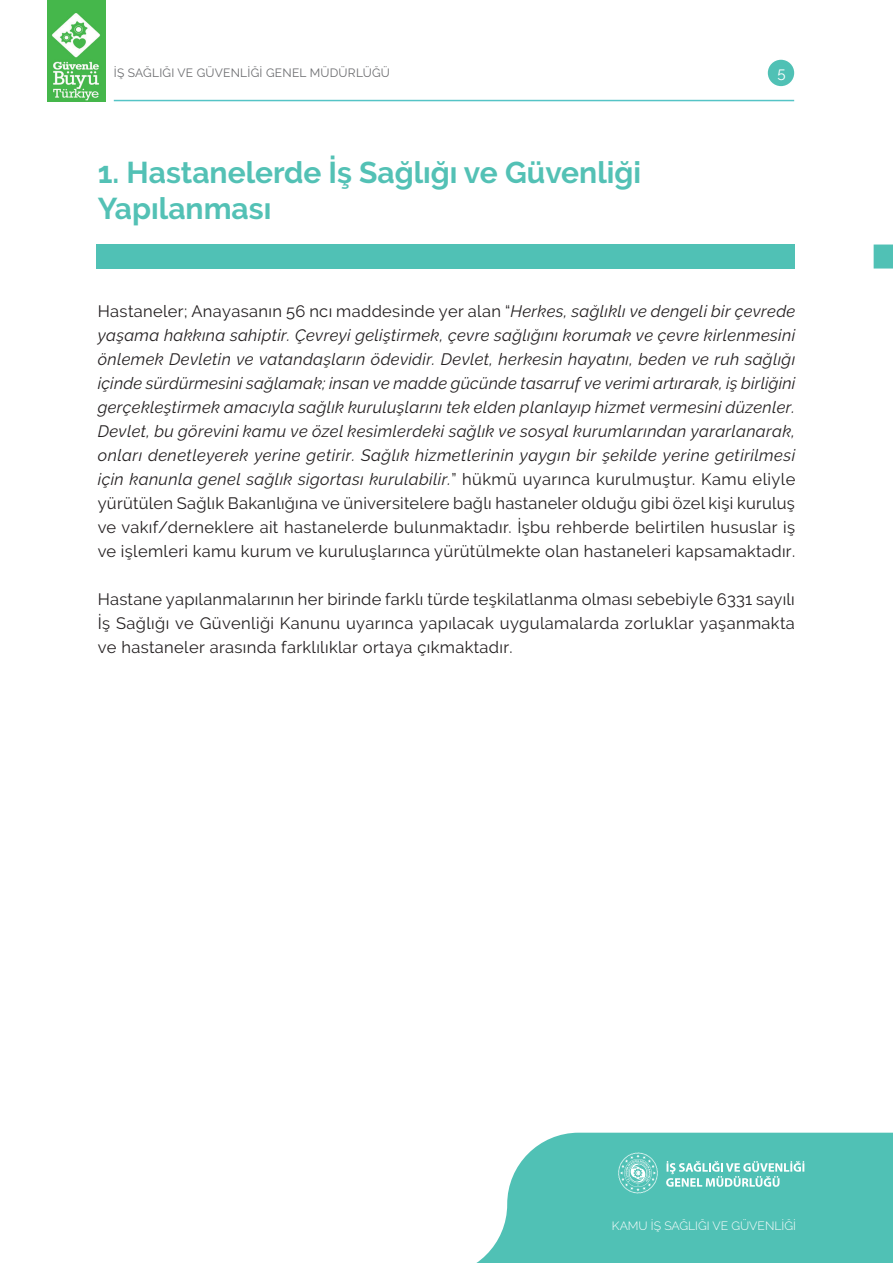
<style>
.page{position:relative;width:893px;height:1263px;background:#fff}
.page>*{position:absolute;margin:0;border:0;box-sizing:border-box;transform-origin:0 0}
.t1{font:700 30px/36px "Raleway";color:#53c1b5}
.t2{font:italic 16.5px/24px "Raleway";letter-spacing:.025em;color:#231f20;text-align:justify}
.t3{font:16.5px/24px "Raleway";letter-spacing:.02em;color:#231f20;text-align:justify}
.t4{font:15px "Raleway";color:#fff}
.t5{font:12px "Raleway";letter-spacing:.02em;color:#6c6d70}
.t6{font:300 12px "Raleway";color:#fff}
.s1{font-style:normal}
</style>
<div class="page">
<svg style="left:476px;top:1133px;width:417px;height:130px;background:#61c7bc"></svg>
<div style="left:874px;top:245px;width:19px;height:24px;background:#50c1b5"></div>
<hr style="left:114px;top:100px;width:680px;height:1px;background:#55c4c6">
<div style="left:768px;top:60px;width:26px;height:26px;background:#50c1b5;border-radius:50%"></div>
<svg style="left:687px;top:1161px;width:117px;height:26px;background:#84d3ca"></svg>
<img style="left:47px;top:0;width:58px;height:102px">
<div style="left:96px;top:245px;width:699px;height:24px;background:#50c1b5"></div>
<img style="left:590px;top:1150px;width:97px;height:46px">
<p class="t5" style="left:114px;top:65px;width:278px">İŞ SAĞLIĞI VE GÜVENLİĞİ GENEL MÜDÜRLÜĞÜ</p>
<p class="t4" style="left:777px;top:64px;width:10px">5</p>
<h1 class="t1" style="left:98px;top:154px;width:545px">1. Hastanelerde İş Sağlığı ve Güvenliği<br>Yapılanması</h1>
<p class="t2" style="left:98px;top:299px;width:699px"><span class="s1">Hastaneler; Anayasanın 56 ncı maddesinde yer alan “</span>Herkes, sağlıklı ve dengeli bir çevrede yaşama hakkına sahiptir. Çevreyi geliştirmek, çevre sağlığını korumak ve çevre kirlenmesini önlemek Devletin ve vatandaşların ödevidir. Devlet, herkesin hayatını, beden ve ruh sağlığı içinde sürdürmesini sağlamak; insan ve madde gücünde tasarruf ve verimi artırarak, iş birliğini gerçekleştirmek amacıyla sağlık kuruluşlarını tek elden planlayıp hizmet vermesini düzenler.<br>Devlet, bu görevini kamu ve özel kesimlerdeki sağlık ve sosyal kurumlarından yararlanarak, onları denetleyerek yerine getirir. Sağlık hizmetlerinin yaygın bir şekilde yerine getirilmesi için kanunla genel sağlık sigortası kurulabilir.<span class="s1">” hükmü uyarınca kurulmuştur. Kamu eliyle yürütülen Sağlık Bakanlığına ve üniversitelere bağlı hastaneler olduğu gibi özel kişi kuruluş ve vakıf/derneklere ait hastanelerde bulunmaktadır. İşbu rehberde belirtilen hususlar iş ve işlemleri kamu kurum ve kuruluşlarınca yürütülmekte olan hastaneleri kapsamaktadır.</span></p>
<p class="t3" style="left:98px;top:587px;width:699px">Hastane yapılanmalarının her birinde farklı türde teşkilatlanma olması sebebiyle 6331 sayılı İş Sağlığı ve Güvenliği Kanunu uyarınca yapılacak uygulamalarda zorluklar yaşanmakta ve hastaneler arasında farklılıklar ortaya çıkmaktadır.</p>
<p class="t6" style="left:612px;top:1219px;width:186px">KAMU İŞ SAĞLIĞI VE GÜVENLİĞİ</p>
</div>
